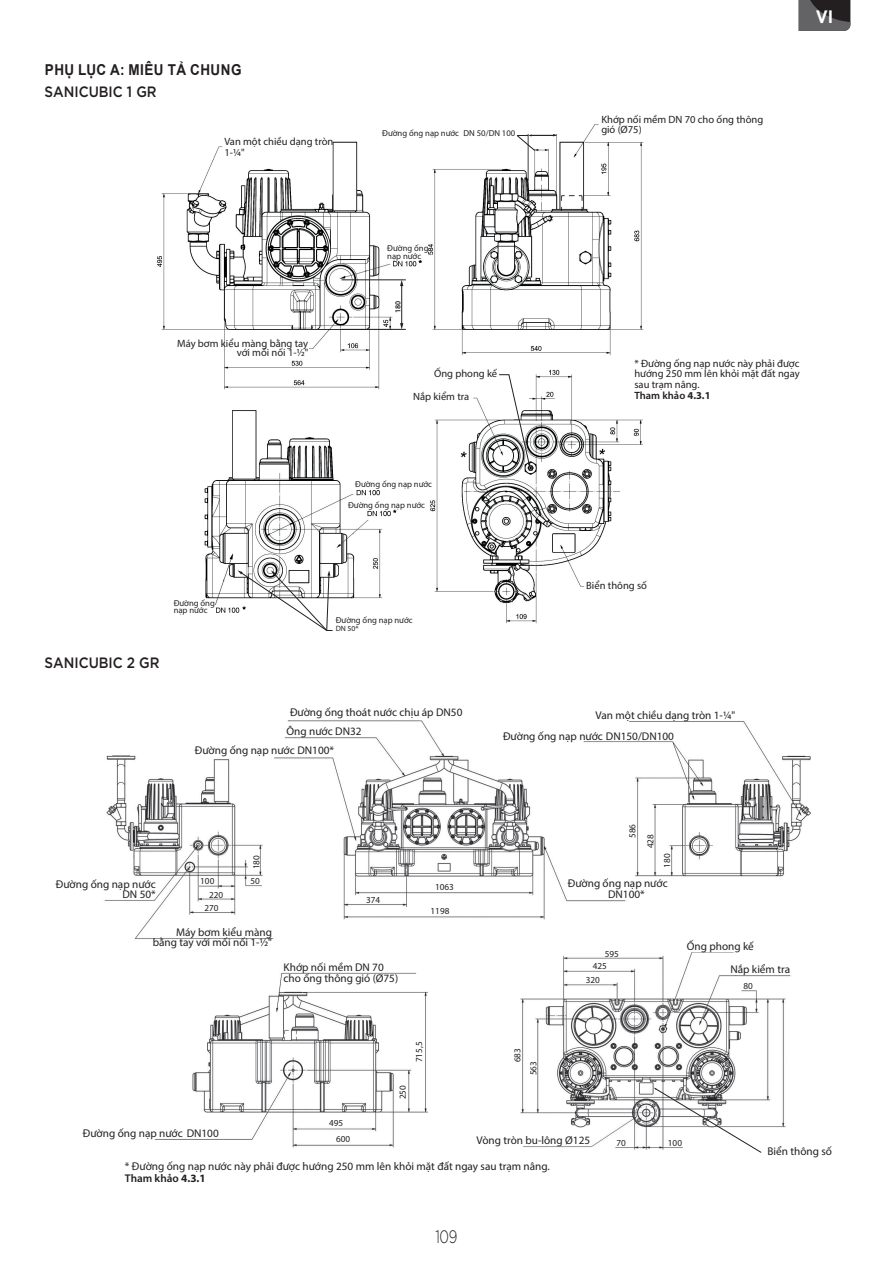
<style>
.page{position:relative;width:893px;height:1263px;background:#fff}
.page>*{position:absolute;margin:0;border:0;box-sizing:border-box;transform-origin:0 0}
.t1{font:300 18px "Gotham";color:#231f20;scale:.75 1}
.t2{font:700 18px "Gotham";color:#fff;scale:.9 1}
.t3{font:500 15px "Gotham";letter-spacing:-.005em;color:#231f20;scale:.9 1}
.t4{font:700 15px "Arial";letter-spacing:.035em;color:#231f20;scale:.9 1}
.t5{font:11.25px/11.2px "Myriad Pro";color:#231f20}
.t6{font:10.5px/10.5px "Myriad Pro";color:#231f20}
.t7{font:600 10.5px "Myriad Pro";color:#231f20}
.t8{font:9.15px/12.3px "Myriad Pro";color:#231f20}
.t9{font:8.7px/6.8px "Myriad Pro";color:#231f20}
.t10{font:7.65px "Myriad Pro";color:#231f20}
.t11{font:600 7.65px "Myriad Pro";color:#231f20}
.s1{font-weight:700}
.s2{font-weight:600}
</style>
<div class="page">
<svg style="left:799px;top:0;width:52px;height:31px;background:#4c4b4d"></svg>
<img style="left:157px;top:124px;width:487px;height:500px">
<svg style="left:238px;top:570px;width:95px;height:61px"></svg>
<hr style="left:401px;top:285px;width:1px;height:39px;background:#231f20">
<svg style="left:400px;top:323px;width:3px;height:6px"></svg>
<svg style="left:400px;top:281px;width:3px;height:5px"></svg>
<hr style="left:342px;top:329px;width:64px;height:1px;background:#231f20">
<hr style="left:342px;top:280px;width:64px;height:1px;background:#231f20">
<hr style="left:528px;top:134px;width:1px;height:46px;background:#3e3e3f">
<svg style="left:516px;top:134px;width:41px;height:17px"></svg>
<div style="left:527px;top:124px;width:31px;height:10px;background:#fff"></div>
<div style="left:531px;top:140px;width:22px;height:7px;background:#fff"></div>
<svg style="left:499px;top:374px;width:31px;height:94px"></svg>
<img style="left:104px;top:755px;width:170px;height:184px">
<img style="left:266px;top:720px;width:360px;height:210px">
<img style="left:569px;top:720px;width:242px;height:167px">
<img style="left:155px;top:972px;width:273px;height:176px">
<img style="left:500px;top:921px;width:291px;height:232px">
<div style="left:435px;top:696px;width:32px;height:41px;background:#fff"></div>
<div style="left:661px;top:823px;width:18px;height:11px;background:#fff"></div>
<svg style="left:654px;top:1087px;width:107px;height:66px"></svg>
<h2 class="t4" style="left:45px;top:59px;width:220px">PHỤ LỤC A: MIÊU TẢ CHUNG</h2>
<h2 class="t3" style="left:45px;top:82px;width:20px">SANICUBIC</h2>
<h2 class="t3" style="left:127px;top:82px;width:35px">1 GR</h2>
<p class="t6" style="left:224px;top:136px;width:111px">Van một chiều dạng tròn<br>1-¼"</p>
<p class="t9" style="left:382px;top:130px;width:78px">Đường ống nạp nước</p>
<p class="t9" style="left:464px;top:130px;width:53px">DN 50/DN 100</p>
<p class="t6" style="left:601px;top:114px;width:163px">Khớp nối mềm DN 70 cho ống thông gió (Ø75)</p>
<h1 class="t2" style="left:816px;top:4px;width:21px">VI</h1>
<p class="t9" style="left:387px;top:243px;width:43px;line-height:8.7px">Đường ống nạp nước</p>
<p class="t6" style="left:177px;top:338px;width:133px;line-height:9.6px;text-align:right">Máy bơm kiểu màng bằng tay với mối nối 1-½"</p>
<p class="t11" style="left:393px;top:313px;width:14px;rotate:-90deg">180</p>
<p class="t6" style="left:634px;top:358px;width:167px;text-align:justify">* Đường ống nạp nước này phải được hướng 250 mm lên khỏi mặt đất ngay sau trạm nâng.</p>
<p class="t6" style="left:434px;top:368px;width:65px">Ống phong kế</p>
<p class="t6" style="left:413px;top:391px;width:58px">Nắp kiểm tra</p>
<p class="t7" style="left:634px;top:388px;width:78px">Tham khảo <span class="s1">4.3.1</span></p>
<p class="t9" style="left:355px;top:481px;width:78px">Đường ống nạp nước</p>
<p class="t9" style="left:348px;top:502px;width:78px">Đường ống nạp nước</p>
<p class="t9" style="left:174px;top:600px;width:43px">Đường ống nạp nước</p>
<h2 class="t3" style="left:45px;top:653px;width:20px">SANICUBIC</h2>
<h2 class="t3" style="left:127px;top:653px;width:38px">2 GR</h2>
<p class="t9" style="left:336px;top:617px;width:78px">Đường ống nạp nước</p>
<p class="t10" style="left:336px;top:624px;width:24px">DN 50*</p>
<p class="t5" style="left:290px;top:706px;width:174px">Đường ống thoát nước chịu áp DN50</p>
<p class="t5" style="left:287px;top:725px;width:76px">Ông nước DN32</p>
<p class="t5" style="left:195px;top:744px;width:141px">Đường ống nạp nước DN100*</p>
<p class="t5" style="left:56px;top:878px;width:101px">Đường ống nạp nước</p>
<p class="t5" style="left:122px;top:888px;width:35px">DN 50*</p>
<p class="t8" style="left:250px;top:869px;width:16px;rotate:-90deg">180</p>
<p class="t8" style="left:200px;top:875px;width:16px">100</p>
<p class="t8" style="left:250px;top:875px;width:11px">50</p>
<p class="t8" style="left:209px;top:888px;width:16px">220</p>
<p class="t8" style="left:204px;top:901px;width:16px">270</p>
<p class="t8" style="left:366px;top:894px;width:16px">374</p>
<p class="t8" style="left:435px;top:881px;width:20px">1063</p>
<p class="t8" style="left:431px;top:905px;width:20px">1198</p>
<p class="t6" style="left:586px;top:580px;width:62px">Biển thông số</p>
<p class="t5" style="left:596px;top:710px;width:141px">Van một chiều dạng tròn 1-¼"</p>
<p class="t5" style="left:503px;top:730px;width:172px">Đường ống nạp nước DN150/DN100</p>
<p class="t8" style="left:626px;top:838px;width:16px;rotate:-90deg">586</p>
<p class="t8" style="left:644px;top:848px;width:16px;rotate:-90deg">428</p>
<p class="t8" style="left:661px;top:868px;width:16px;rotate:-90deg">180</p>
<p class="t5" style="left:568px;top:877px;width:101px">Đường ống nạp nước</p>
<p class="t5" style="left:608px;top:888px;width:38px">DN100*</p>
<p class="t5" style="left:153px;top:927px;width:121px;line-height:10.2px;text-align:right">Máy bơm kiểu màng bằng tay với mối nối 1-½"</p>
<p class="t5" style="left:284px;top:962px;width:116px">Khớp nối mềm DN 70 cho ống thông gió (Ø75)</p>
<p class="t8" style="left:397px;top:1099px;width:16px;rotate:-90deg">250</p>
<p class="t8" style="left:413px;top:1062px;width:22px;rotate:-90deg">715,5</p>
<p class="t8" style="left:509px;top:1075px;width:29px;line-height:15.9px;text-indent:13px;rotate:-90deg">683<br>563</p>
<p class="t8" style="left:593px;top:947px;width:28px;text-indent:12px">595<br>425</p>
<p class="t8" style="left:586px;top:973px;width:16px">320</p>
<p class="t5" style="left:687px;top:940px;width:69px">Ống phong kế</p>
<p class="t5" style="left:730px;top:963px;width:61px">Nắp kiểm tra</p>
<p class="t8" style="left:743px;top:979px;width:11px">80</p>
<p class="t5" style="left:83px;top:1127px;width:137px">Đường ống nạp nước DN100</p>
<p class="t8" style="left:329px;top:1117px;width:16px">495</p>
<p class="t8" style="left:336px;top:1132px;width:16px">600</p>
<p class="t5" style="left:476px;top:1134px;width:115px">Vòng tròn bu-lông Ø125</p>
<p class="t5" style="left:125px;top:1161px;width:426px">* Đường ống nạp nước này phải được hướng 250 mm lên khỏi mặt đất ngay sau trạm nâng.<br><span class="s2">Tham khảo</span> <span class="s1">4.3.1</span></p>
<h1 class="t1" style="left:435px;top:1225px;width:31px">109</h1>
<p class="t8" style="left:616px;top:1136px;width:11px">70</p>
<p class="t8" style="left:668px;top:1136px;width:16px">100</p>
<p class="t5" style="left:767px;top:1145px;width:66px">Biển thông số</p>
</div>
